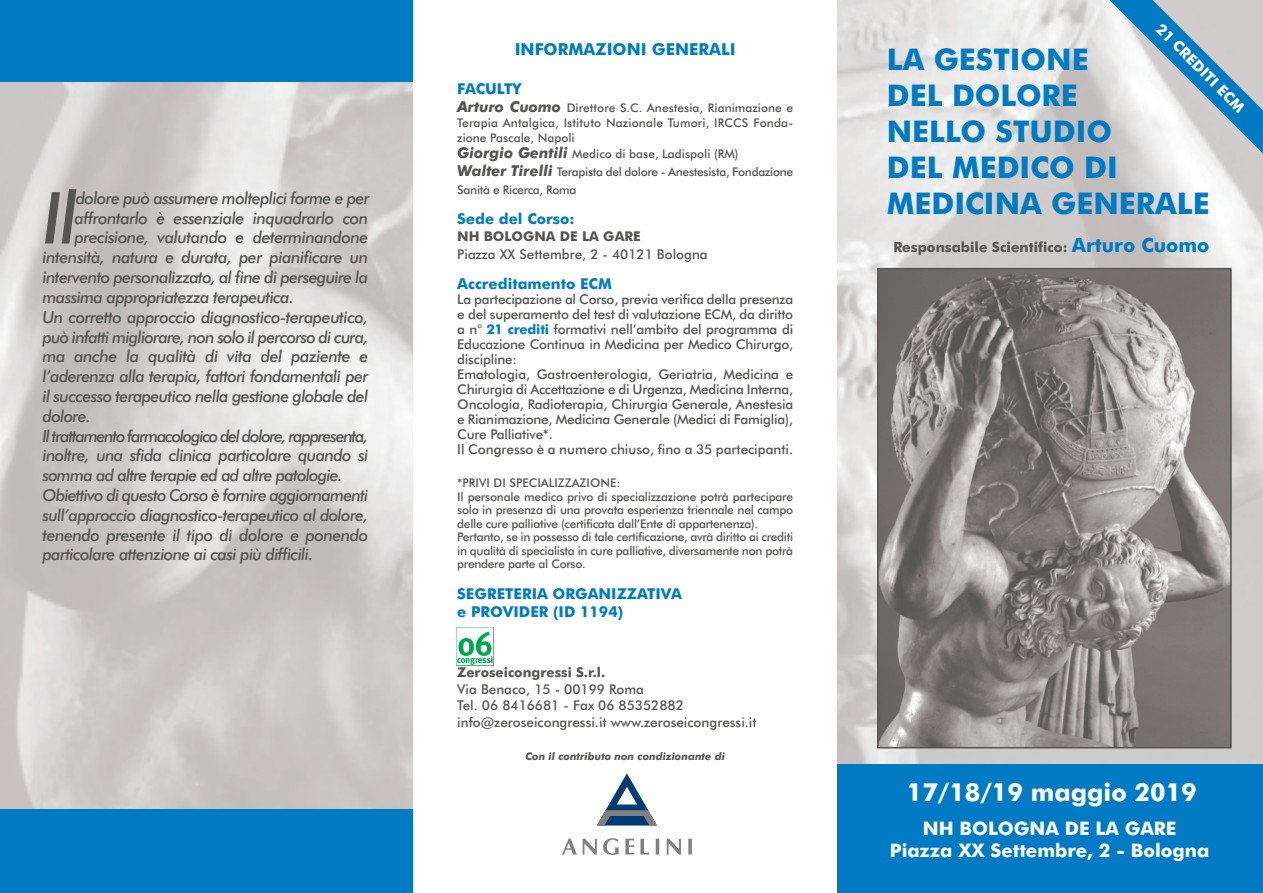
<style>
.page{position:relative;width:1263px;height:893px;background:#fff}
.page>*{position:absolute;margin:0;border:0;box-sizing:border-box;transform-origin:0 0}
.t1{font:italic 500 71.85px "Futura BT";color:#565554}
.t2{font:700 30px/36px "Futura BT";color:#007bc3}
.t3{font:700 24.9px "Futura BT";color:#fff}
.t4{font:700 18.6px/22.4px "Futura BT";color:#fff;text-align:center}
.t5{font:italic 500 16.5px "Futura BT";letter-spacing:-.04em;color:#565554}
.t6{font:italic 500 16.5px "Futura BT";letter-spacing:-.075em;color:#565554}
.t7{font:700 16.5px "Futura BT";color:#007bc3}
.t8{font:700 15px/18px "Futura BT";color:#007bc3}
.t9{font:700 15px "Futura BT";color:#fff}
.t10{font:700 14.1px "Futura BT";color:#565554}
.t11{font:500 13.5px/15px "Futura BT";letter-spacing:-.015em;color:#565554}
.t12{font:700 13.5px "Futura BT";color:#565554}
.t13{font:500 12px/13.5px "Futura BT";letter-spacing:-.025em;color:#565554}
.t14{font:500 12px/15.8px "Futura BT";letter-spacing:.01em;color:#565554}
.t15{font:500 12px/16.6px "Futura BT";color:#565554}
.t16{font:italic 700 10.5px "Futura BT";color:#565554}
.s1{font-weight:700;font-style:italic;font-size:15px}
.s2{font-weight:700;color:#007bc3}
.s3{font-size:19.65px;color:#007bc3}
</style>
<div class="page">
<img style="left:0;top:0;width:1263px;height:893px">
<div style="left:414px;top:0;width:423px;height:893px;background:#fff"></div>
<img style="left:880px;top:271px;width:349px;height:474px">
<div style="left:877px;top:268px;width:355px;height:480px;border:2px solid #565554"></div>
<div style="left:838px;top:765px;width:425px;height:128px;background:#007bc3"></div>
<div style="left:0;top:0;width:413px;height:81px;background:#007bc3"></div>
<div style="left:0;top:809px;width:412px;height:84px;background:#007bc3"></div>
<img style="left:456px;top:628px;width:38px;height:37px">
<svg style="left:597px;top:773px;width:60px;height:52px"></svg>
<svg style="left:562px;top:838px;width:15px;height:17px"></svg>
<svg style="left:583px;top:839px;width:14px;height:16px"></svg>
<svg style="left:603px;top:838px;width:16px;height:17px"></svg>
<svg style="left:625px;top:839px;width:9px;height:15px"></svg>
<svg style="left:640px;top:839px;width:9px;height:15px"></svg>
<svg style="left:656px;top:839px;width:3px;height:16px"></svg>
<svg style="left:667px;top:839px;width:14px;height:16px"></svg>
<svg style="left:688px;top:839px;width:4px;height:16px"></svg>
<svg style="left:1085px;top:0;width:178px;height:180px"></svg>
<h1 class="t1" style="left:43px;top:177px;width:37px">Il</h1>
<p class="t5" style="left:76px;top:189px;width:295px">dolore può assumere molteplici forme e per</p>
<p class="t5" style="left:74px;top:208px;width:295px">affrontarlo è essenziale inquadrarlo con</p>
<p class="t5" style="left:74px;top:228px;width:295px">precisione, valutando e determinandone</p>
<p class="t5" style="left:43px;top:248px;width:327px">intensità, natura e durata, per pianificare un</p>
<p class="t5" style="left:43px;top:268px;width:327px">intervento personalizzato, al fine di perseguire la</p>
<p class="t5" style="left:43px;top:288px;width:253px">massima appropriatezza terapeutica.</p>
<p class="t5" style="left:43px;top:307px;width:327px">Un corretto approccio diagnostico-terapeutico,</p>
<p class="t5" style="left:43px;top:327px;width:327px">può infatti migliorare, non solo il percorso di cura,</p>
<p class="t5" style="left:43px;top:347px;width:327px">ma anche la qualità di vita del paziente e</p>
<p class="t5" style="left:43px;top:367px;width:327px">l’aderenza alla terapia, fattori fondamentali per</p>
<p class="t5" style="left:43px;top:387px;width:327px">il successo terapeutico nella gestione globale del</p>
<p class="t5" style="left:43px;top:406px;width:50px">dolore.</p>
<p class="t6" style="left:43px;top:426px;width:327px">Il trattamento farmacologico del dolore, rappresenta,</p>
<p class="t5" style="left:43px;top:446px;width:327px">inoltre, una sfida clinica particolare quando si</p>
<p class="t5" style="left:43px;top:466px;width:302px">somma ad altre terapie ed ad altre patologie.</p>
<p class="t5" style="left:43px;top:486px;width:327px">Obiettivo di questo Corso è fornire aggiornamenti</p>
<p class="t5" style="left:43px;top:505px;width:327px">sull’approccio diagnostico-terapeutico al dolore,</p>
<p class="t5" style="left:43px;top:525px;width:327px">tenendo presente il tipo di dolore e ponendo</p>
<p class="t5" style="left:43px;top:545px;width:272px">particolare attenzione ai casi più difficili.</p>
<p class="t7" style="left:515px;top:40px;width:223px">INFORMAZIONI GENERALI</p>
<p class="t8" style="left:457px;top:79px;width:66px">FACULTY</p>
<p class="t14" style="left:457px;top:100px;width:337px"><span class="s1">Arturo Cuomo</span> Direttore S.C. Anestesia, Rianimazione e<br>Terapia Antalgica, Istituto Nazionale Tumori, IRCCS Fonda-</p>
<p class="t15" style="left:457px;top:129px;width:283px">zione Pascale, Napoli<br><span class="s1">Giorgio Gentili</span> Medico di base, Ladispoli (RM)</p>
<p class="t13" style="left:457px;top:163px;width:337px;line-height:18px"><span class="s1">Walter Tirelli</span> Terapista del dolore - Anestesista, Fondazione<br>Sanità e Ricerca, Roma</p>
<p class="t8" style="left:457px;top:210px;width:119px">Sede del Corso:</p>
<p class="t12" style="left:457px;top:229px;width:185px">NH BOLOGNA DE LA GARE</p>
<p class="t11" style="left:457px;top:246px;width:252px">Piazza XX Settembre, 2 - 40121 Bologna</p>
<p class="t8" style="left:457px;top:274px;width:156px">Accreditamento ECM</p>
<p class="t11" style="left:457px;top:291px;width:337px">La partecipazione al Corso, previa verifica della presenza e del superamento del test di valutazione ECM, da diritto a n° <span class="s2">21 crediti</span> formativi nell’ambito del programma di Educazione Continua in Medicina per Medico Chirurgo, discipline:<br>Ematologia, Gastroenterologia, Geriatria, Medicina e Chirurgia di Accettazione e di Urgenza, Medicina Interna, Oncologia, Radioterapia, Chirurgia Generale, Anestesia e Rianimazione, Medicina Generale (Medici di Famiglia), Cure Palliative*.<br>Il Congresso è a numero chiuso, fino a 35 partecipanti.</p>
<p class="t13" style="left:457px;top:476px;width:337px">*PRIVI DI SPECIALIZZAZIONE:<br>Il personale medico privo di specializzazione potrà partecipare solo in presenza di una provata esperienza triennale nel campo delle cure palliative (certificata dall’Ente di appartenenza).<br>Pertanto, se in possesso di tale certificazione, avrà diritto ai crediti in qualità di specialista in cure palliative, diversamente non potrà prendere parte al Corso.</p>
<p class="t8" style="left:457px;top:585px;width:226px">SEGRETERIA ORGANIZZATIVA e PROVIDER (ID 1194)</p>
<p class="t12" style="left:457px;top:665px;width:150px">Zeroseicongressi S.r.l.</p>
<p class="t11" style="left:457px;top:681px;width:301px;line-height:16.8px">Via Benaco, 15 - 00199 Roma<br>Tel. 06 8416681 - Fax 06 85352882 info@zeroseicongressi.it www.zeroseicongressi.it</p>
<p class="t16" style="left:525px;top:750px;width:201px">Con il contributo non condizionante di</p>
<p class="t9" style="left:1165px;top:20px;width:120px;rotate:45deg">21 CREDITI ECM</p>
<h2 class="t2" style="left:887px;top:41px;width:324px">LA GESTIONE<br>DEL DOLORE<br>NELLO STUDIO<br>DEL MEDICO DI<br>MEDICINA GENERALE</h2>
<p class="t10" style="left:893px;top:239px;width:317px">Responsabile Scientifico: <span class="s3">Arturo Cuomo</span></p>
<h3 class="t3" style="left:907px;top:778px;width:291px">17/18/19 maggio 2019</h3>
<p class="t4" style="left:890px;top:817px;width:321px">NH BOLOGNA DE LA GARE<br>Piazza XX Settembre, 2 - Bologna</p>
</div>
